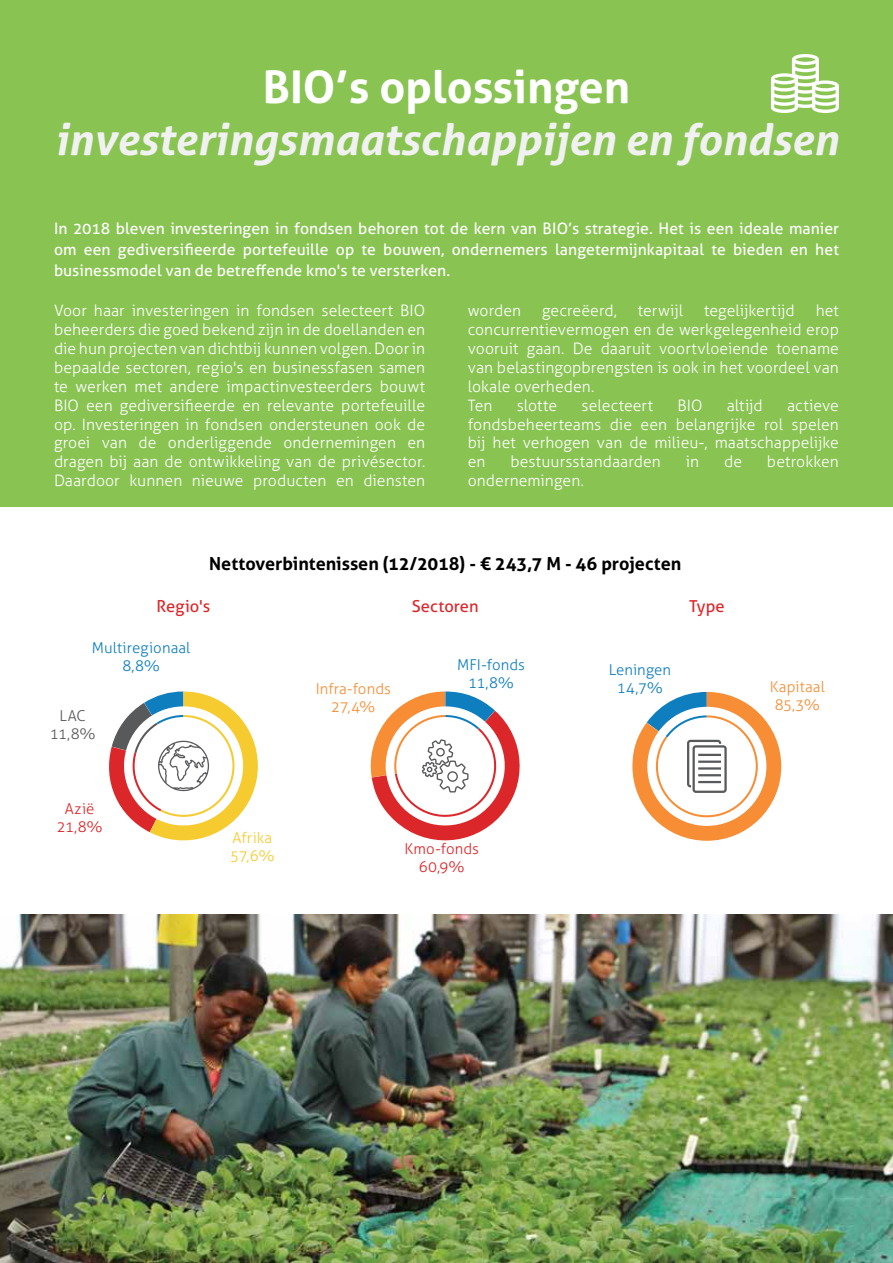
<style>
.page{position:relative;width:893px;height:1263px;background:#fff}
.page>*{position:absolute;margin:0;border:0;box-sizing:border-box;transform-origin:0 0}
.t1{font:700 45px "Aller";color:#fff}
.t2{font:italic 700 43.5px "Aller";color:#f1f1f2}
.t3{font:700 18px "Aller";color:#000}
.t4{font:16.5px "Aller";color:#dc272a}
.t5{font:300 15.75px/18.9px "Aller";letter-spacing:.005em;color:#fff;text-align:justify}
.t6{font:15.75px/21px "Aller";letter-spacing:.005em;color:#fff;text-align:justify}
.t7{font:300 15px/18px "Aller";letter-spacing:.005em;color:#0f7ebf;text-align:center}
.t8{font:300 15px/18px "Aller";letter-spacing:.005em;color:#f78d35;text-align:center}
.t9{font:300 15px/18px "Aller";letter-spacing:.01em;color:#dc272a;text-align:center}
.t10{font:300 15px/18px "Aller";letter-spacing:.005em;color:#f6cb2f}
.t11{font:300 15px/18px "Aller";color:#58595b;text-align:center}
</style>
<div class="page">
<div style="left:0;top:0;width:893px;height:506px;background:#89c453"></div>
<svg style="left:771px;top:54px;width:68px;height:59px"></svg>
<svg style="left:632px;top:692px;width:149px;height:149px"></svg>
<svg style="left:109px;top:691px;width:149px;height:149px"></svg>
<svg style="left:370px;top:691px;width:150px;height:150px"></svg>
<img style="left:0;top:915px;width:893px;height:348px">
<h1 class="t1" style="left:263px;top:59px;width:369px">BIO’s oplossingen</h1>
<h2 class="t2" style="left:54px;top:112px;width:786px">investeringsmaatschappijen en fondsen</h2>
<p class="t6" style="left:54px;top:218px;width:786px">In 2018 bleven investeringen in fondsen behoren tot de kern van BIO’s strategie. Het is een ideale manier om een gediversifieerde portefeuille op te bouwen, ondernemers langetermijnkapitaal te bieden en het businessmodel van de betreffende kmo's te versterken.</p>
<p class="t5" style="left:54px;top:301px;width:373px">Voor haar investeringen in fondsen selecteert BIO beheerders die goed bekend zijn in de doellanden en die hun projecten van dichtbij kunnen volgen. Door in bepaalde sectoren, regio's en businessfasen samen te werken met andere impactinvesteerders bouwt BIO een gediversifieerde en relevante portefeuille op. Investeringen in fondsen ondersteunen ook de groei van de onderliggende ondernemingen en dragen bij aan de ontwikkeling van de privésector.<br>Daardoor kunnen nieuwe producten en diensten</p>
<p class="t5" style="left:468px;top:301px;width:55px">worden</p>
<p class="t5" style="left:542px;top:301px;width:77px">gecreëerd,</p>
<p class="t5" style="left:638px;top:301px;width:47px">terwijl</p>
<p class="t5" style="left:704px;top:301px;width:92px">tegelijkertijd</p>
<p class="t5" style="left:468px;top:301px;width:373px;text-align:left;text-indent:348px">het concurrentievermogen en de werkgelegenheid erop vooruit gaan. De daaruit voortvloeiende toename van belastingopbrengsten is ook in het voordeel van lokale overheden.<br>Ten</p>
<p class="t5" style="left:517px;top:396px;width:42px">slotte</p>
<p class="t5" style="left:581px;top:396px;width:73px">selecteert</p>
<p class="t5" style="left:677px;top:396px;width:27px">BIO</p>
<p class="t5" style="left:727px;top:396px;width:38px">altijd</p>
<p class="t5" style="left:468px;top:396px;width:373px;text-indent:319px">actieve fondsbeheerteams die een belangrijke rol spelen bij het verhogen van de milieu-, maatschappelijke en</p>
<p class="t5" style="left:510px;top:452px;width:152px">bestuursstandaarden</p>
<p class="t5" style="left:686px;top:452px;width:15px">in</p>
<p class="t5" style="left:724px;top:452px;width:19px">de</p>
<p class="t5" style="left:767px;top:452px;width:74px">betrokken</p>
<p class="t5" style="left:468px;top:471px;width:118px">ondernemingen.</p>
<p class="t3" style="left:209px;top:553px;width:474px">Nettoverbintenissen (12/2018) - € 243,7 M - 46 projecten</p>
<p class="t4" style="left:157px;top:596px;width:55px">Regio's</p>
<p class="t4" style="left:412px;top:596px;width:68px">Sectoren</p>
<p class="t4" style="left:689px;top:596px;width:37px">Type</p>
<p class="t7" style="left:92px;top:639px;width:100px">Multiregionaal<br>8,8%</p>
<p class="t11" style="left:50px;top:707px;width:47px">LAC<br>11,8%</p>
<p class="t9" style="left:57px;top:800px;width:47px">Azië<br>21,8%</p>
<p class="t10" style="left:230px;top:829px;width:46px">Afrika<br>57,6%</p>
<p class="t7" style="left:457px;top:655px;width:69px">MFI-fonds<br>11,8%</p>
<p class="t7" style="left:609px;top:661px;width:64px">Leningen<br>14,7%</p>
<p class="t8" style="left:316px;top:680px;width:77px">Infra-fonds<br>27,4%</p>
<p class="t8" style="left:770px;top:678px;width:57px">Kapitaal<br>85,3%</p>
<p class="t9" style="left:404px;top:840px;width:76px">Kmo-fonds<br>60,9%</p>
</div>
